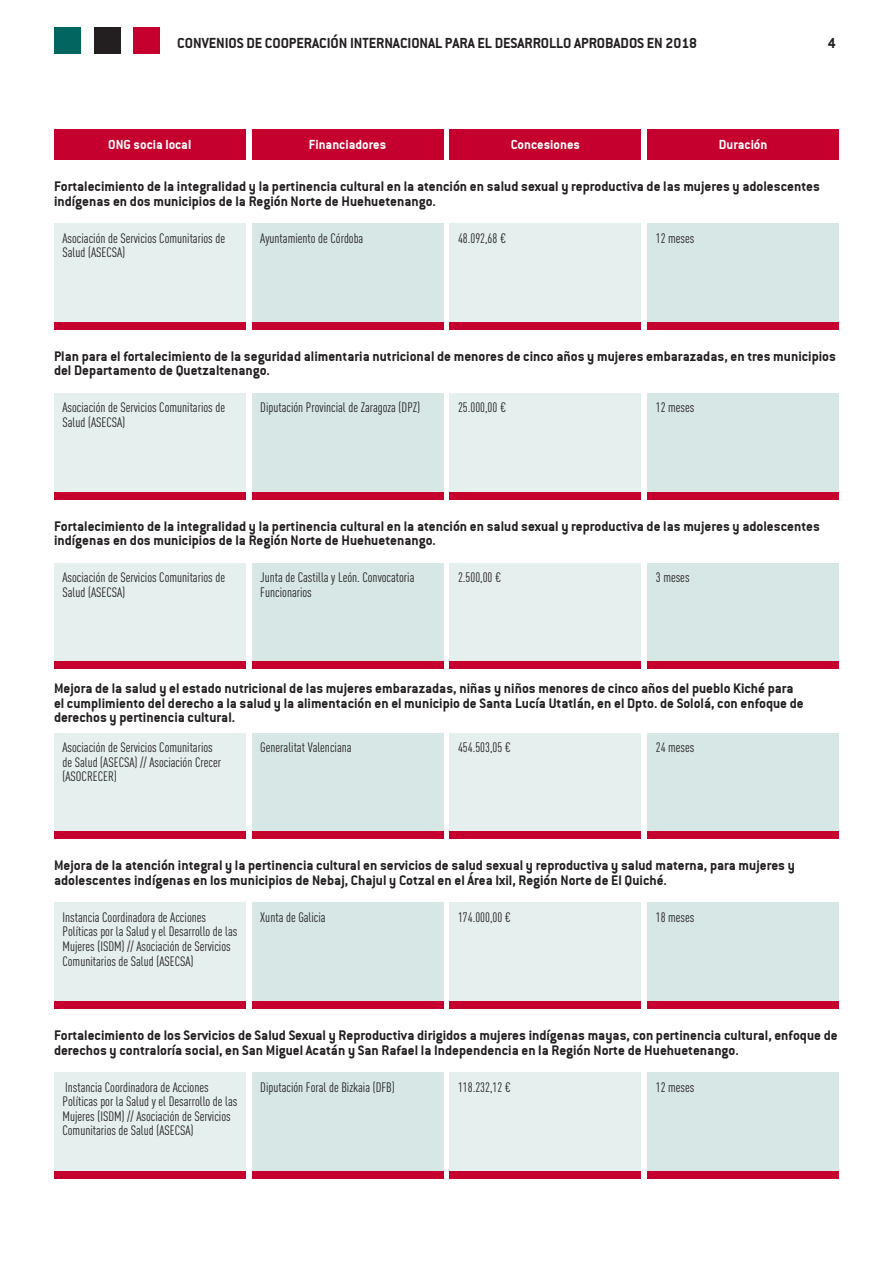
<style>
.page{position:relative;width:893px;height:1263px;background:#fff}
.page>*{position:absolute;margin:0;border:0;box-sizing:border-box;transform-origin:0 0}
.t1{font:15.75px "Conduit ITCTT Bold";letter-spacing:-.005em;color:#231f20}
.t2{font:15px/14.5px "Conduit ITCTT Bold";color:#231f20}
.t3{font:14.25px "Conduit ITCTT Bold";color:#fff}
.t4{font:13.5px/14.5px "DIN Cond";color:#231f20}
</style>
<div class="page">
<div style="left:134px;top:27px;width:26px;height:27px;background:#c5002e"></div>
<div style="left:94px;top:27px;width:26px;height:27px;background:#231f20"></div>
<div style="left:54px;top:27px;width:27px;height:27px;background:#00665f"></div>
<div style="left:54px;top:129px;width:192px;height:31px;background:#c5002e"></div>
<div style="left:450px;top:129px;width:191px;height:31px;background:#c5002e"></div>
<div style="left:252px;top:129px;width:191px;height:31px;background:#c5002e"></div>
<div style="left:647px;top:129px;width:192px;height:31px;background:#c5002e"></div>
<div style="left:450px;top:223px;width:191px;height:99px;background:#e5efee"></div>
<div style="left:450px;top:322px;width:191px;height:7px;background:#c5002e"></div>
<div style="left:54px;top:223px;width:192px;height:99px;background:#e5efee"></div>
<div style="left:54px;top:322px;width:192px;height:7px;background:#c5002e"></div>
<div style="left:647px;top:223px;width:192px;height:99px;background:#d6e7e5"></div>
<div style="left:647px;top:322px;width:192px;height:7px;background:#c5002e"></div>
<div style="left:252px;top:223px;width:191px;height:99px;background:#d6e7e5"></div>
<div style="left:252px;top:322px;width:191px;height:7px;background:#c5002e"></div>
<div style="left:450px;top:563px;width:191px;height:99px;background:#e5efee"></div>
<div style="left:450px;top:662px;width:191px;height:7px;background:#c5002e"></div>
<div style="left:54px;top:563px;width:192px;height:99px;background:#e5efee"></div>
<div style="left:54px;top:662px;width:192px;height:7px;background:#c5002e"></div>
<div style="left:647px;top:563px;width:192px;height:99px;background:#d6e7e5"></div>
<div style="left:647px;top:662px;width:192px;height:7px;background:#c5002e"></div>
<div style="left:252px;top:563px;width:191px;height:99px;background:#d6e7e5"></div>
<div style="left:252px;top:662px;width:191px;height:7px;background:#c5002e"></div>
<div style="left:450px;top:902px;width:191px;height:99px;background:#e5efee"></div>
<div style="left:450px;top:1001px;width:191px;height:7px;background:#c5002e"></div>
<div style="left:54px;top:902px;width:192px;height:99px;background:#e5efee"></div>
<div style="left:54px;top:1001px;width:192px;height:7px;background:#c5002e"></div>
<div style="left:647px;top:902px;width:192px;height:99px;background:#d6e7e5"></div>
<div style="left:647px;top:1001px;width:192px;height:7px;background:#c5002e"></div>
<div style="left:252px;top:902px;width:191px;height:99px;background:#d6e7e5"></div>
<div style="left:252px;top:1001px;width:191px;height:7px;background:#c5002e"></div>
<div style="left:450px;top:393px;width:191px;height:99px;background:#e5efee"></div>
<div style="left:450px;top:492px;width:191px;height:7px;background:#c5002e"></div>
<div style="left:54px;top:393px;width:192px;height:99px;background:#e5efee"></div>
<div style="left:54px;top:492px;width:192px;height:7px;background:#c5002e"></div>
<div style="left:647px;top:393px;width:192px;height:99px;background:#d6e7e5"></div>
<div style="left:647px;top:492px;width:192px;height:7px;background:#c5002e"></div>
<div style="left:252px;top:393px;width:191px;height:99px;background:#d6e7e5"></div>
<div style="left:252px;top:492px;width:191px;height:7px;background:#c5002e"></div>
<div style="left:450px;top:733px;width:191px;height:98px;background:#e5efee"></div>
<div style="left:450px;top:831px;width:191px;height:8px;background:#c5002e"></div>
<div style="left:54px;top:733px;width:192px;height:98px;background:#e5efee"></div>
<div style="left:54px;top:831px;width:192px;height:8px;background:#c5002e"></div>
<div style="left:647px;top:733px;width:192px;height:98px;background:#d6e7e5"></div>
<div style="left:647px;top:831px;width:192px;height:8px;background:#c5002e"></div>
<div style="left:252px;top:733px;width:191px;height:98px;background:#d6e7e5"></div>
<div style="left:252px;top:831px;width:191px;height:8px;background:#c5002e"></div>
<div style="left:450px;top:1072px;width:191px;height:99px;background:#e5efee"></div>
<div style="left:450px;top:1171px;width:191px;height:7px;background:#c5002e"></div>
<div style="left:54px;top:1072px;width:192px;height:99px;background:#e5efee"></div>
<div style="left:54px;top:1171px;width:192px;height:7px;background:#c5002e"></div>
<div style="left:647px;top:1072px;width:192px;height:99px;background:#d6e7e5"></div>
<div style="left:647px;top:1171px;width:192px;height:7px;background:#c5002e"></div>
<div style="left:252px;top:1072px;width:191px;height:99px;background:#d6e7e5"></div>
<div style="left:252px;top:1171px;width:191px;height:7px;background:#c5002e"></div>
<p class="t1" style="left:177px;top:34px;width:521px">CONVENIOS DE COOPERACIÓN INTERNACIONAL PARA EL DESARROLLO APROBADOS EN 2018</p>
<p class="t1" style="left:828px;top:34px;width:9px">4</p>
<p class="t3" style="left:108px;top:136px;width:85px">ONG socia local</p>
<p class="t3" style="left:309px;top:136px;width:79px">Financiadores</p>
<p class="t3" style="left:511px;top:136px;width:71px">Concesiones</p>
<p class="t3" style="left:719px;top:136px;width:50px">Duración</p>
<p class="t2" style="left:54px;top:179px;width:767px">Fortalecimiento de la integralidad y la pertinencia cultural en la atención en salud sexual y reproductiva de las mujeres y adolescentes indígenas en dos municipios de la Región Norte de Huehuetenango.</p>
<p class="t4" style="left:63px;top:230px;width:164px">Asociación de Servicios Comunitarios de</p>
<p class="t4" style="left:458px;top:230px;width:49px">48.092,68 €</p>
<p class="t4" style="left:63px;top:245px;width:64px">Salud (ASECSA)</p>
<p class="t4" style="left:260px;top:230px;width:105px">Ayuntamiento de Córdoba</p>
<p class="t4" style="left:656px;top:230px;width:40px">12 meses</p>
<p class="t2" style="left:54px;top:349px;width:783px">Plan para el fortalecimiento de la seguridad alimentaria nutricional de menores de cinco años y mujeres embarazadas, en tres municipios del Departamento de Quetzaltenango.</p>
<p class="t4" style="left:260px;top:400px;width:161px">Diputación Provincial de Zaragoza (DPZ)</p>
<p class="t4" style="left:656px;top:400px;width:40px">12 meses</p>
<p class="t4" style="left:63px;top:400px;width:164px">Asociación de Servicios Comunitarios de</p>
<p class="t4" style="left:458px;top:400px;width:49px">25.000,00 €</p>
<p class="t4" style="left:63px;top:415px;width:64px">Salud (ASECSA)</p>
<p class="t2" style="left:54px;top:518px;width:767px">Fortalecimiento de la integralidad y la pertinencia cultural en la atención en salud sexual y reproductiva de las mujeres y adolescentes indígenas en dos municipios de la Región Norte de Huehuetenango.</p>
<p class="t4" style="left:63px;top:570px;width:164px">Asociación de Servicios Comunitarios de</p>
<p class="t4" style="left:458px;top:570px;width:45px">2.500,00 €</p>
<p class="t4" style="left:63px;top:585px;width:64px">Salud (ASECSA)</p>
<p class="t4" style="left:260px;top:570px;width:156px">Junta de Castilla y León. Convocatoria</p>
<p class="t4" style="left:656px;top:570px;width:35px">3 meses</p>
<p class="t4" style="left:260px;top:585px;width:53px">Funcionarios</p>
<p class="t2" style="left:54px;top:681px;width:751px">Mejora de la salud y el estado nutricional de las mujeres embarazadas, niñas y niños menores de cinco años del pueblo Kiché para el cumplimiento del derecho a la salud y la alimentación en el municipio de Santa Lucía Utatlán, en el Dpto. de Sololá, con enfoque de derechos y pertinencia cultural.</p>
<p class="t4" style="left:63px;top:740px;width:152px">Asociación de Servicios Comunitarios</p>
<p class="t4" style="left:458px;top:740px;width:54px">454.503,05 €</p>
<p class="t4" style="left:63px;top:754px;width:160px">de Salud (ASECSA) // Asociación Crecer (ASOCRECER)</p>
<p class="t4" style="left:260px;top:740px;width:93px">Generalitat Valenciana</p>
<p class="t4" style="left:656px;top:740px;width:40px">24 meses</p>
<p class="t2" style="left:54px;top:858px;width:742px">Mejora de la atención integral y la pertinencia cultural en servicios de salud sexual y reproductiva y salud materna, para mujeres y adolescentes indígenas en los municipios de Nebaj, Chajul y Cotzal en el Área Ixil, Región Norte de El Quiché.</p>
<p class="t4" style="left:63px;top:910px;width:145px">Instancia Coordinadora de Acciones</p>
<p class="t4" style="left:458px;top:910px;width:54px">174.000,00 €</p>
<p class="t4" style="left:63px;top:924px;width:176px">Políticas por la Salud y el Desarrollo de las<br>Mujeres (ISDM) // Asociación de Servicios<br>Comunitarios de Salud (ASECSA)</p>
<p class="t4" style="left:260px;top:910px;width:67px">Xunta de Galicia</p>
<p class="t4" style="left:656px;top:910px;width:40px">18 meses</p>
<p class="t2" style="left:54px;top:1028px;width:785px">Fortalecimiento de los Servicios de Salud Sexual y Reproductiva dirigidos a mujeres indígenas mayas, con pertinencia cultural, enfoque de derechos y contraloría social, en San Miguel Acatán y San Rafael la Independencia en la Región Norte de Huehuetenango.</p>
<p class="t4" style="left:260px;top:1079px;width:136px">Diputación Foral de Bizkaia (DFB)</p>
<p class="t4" style="left:656px;top:1079px;width:40px">12 meses</p>
<p class="t4" style="left:65px;top:1079px;width:145px">Instancia Coordinadora de Acciones</p>
<p class="t4" style="left:458px;top:1079px;width:54px">118.232,12 €</p>
<p class="t4" style="left:63px;top:1094px;width:176px">Políticas por la Salud y el Desarrollo de las<br>Mujeres (ISDM) // Asociación de Servicios<br>Comunitarios de Salud (ASECSA)</p>
</div>
